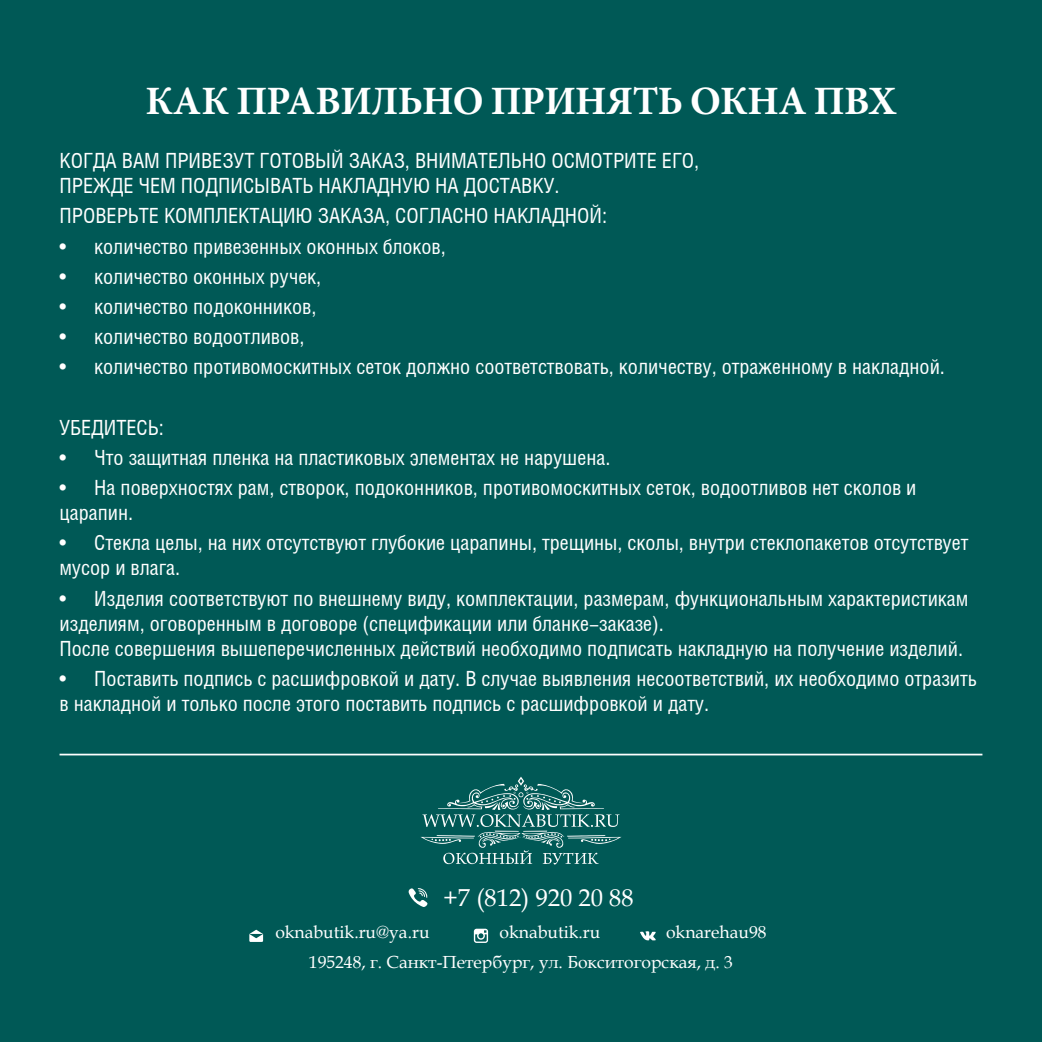
<style>
.page{position:relative;width:1042px;height:1042px;background:#005956}
.page>*{position:absolute;margin:0;border:0;box-sizing:border-box;transform-origin:0 0}
.t1{font:700 40.25px "Minion Pro";letter-spacing:-.015em;color:#fff}
.t2{font:24.5px "Book Antiqua";color:#fff}
.t3{font:21px/25.2px "Helios Cond";color:#fff}
.t4{font:17.5px/29.2px "Book Antiqua";color:#fff}
</style>
<div class="page">
<svg style="left:408px;top:888px;width:20px;height:19px"></svg>
<svg style="left:474px;top:928px;width:14px;height:15px"></svg>
<svg style="left:640px;top:931px;width:16px;height:9px"></svg>
<svg style="left:249px;top:929px;width:14px;height:13px"></svg>
<hr style="left:60px;top:754px;width:922px;height:1px;background:#fff">
<svg style="left:421px;top:776px;width:200px;height:88px"></svg>
<h1 class="t1" style="left:146px;top:72px;width:752px">КАК ПРАВИЛЬНО ПРИНЯТЬ ОКНА ПВХ</h1>
<p class="t3" style="left:60px;top:148px;width:641px">КОГДА ВАМ ПРИВЕЗУТ ГОТОВЫЙ ЗАКАЗ, ВНИМАТЕЛЬНО ОСМОТРИТЕ ЕГО,<br>ПРЕЖДЕ ЧЕМ ПОДПИСЫВАТЬ НАКЛАДНУЮ НА ДОСТАВКУ.</p>
<p class="t3" style="left:60px;top:203px;width:549px">ПРОВЕРЬТЕ КОМПЛЕКТАЦИЮ ЗАКАЗА, СОГЛАСНО НАКЛАДНОЙ:</p>
<p class="t3" style="left:60px;top:234px;width:388px">• количество привезенных оконных блоков,</p>
<p class="t3" style="left:60px;top:264px;width:263px">• количество оконных ручек,</p>
<p class="t3" style="left:60px;top:294px;width:258px">• количество подоконников,</p>
<p class="t3" style="left:60px;top:324px;width:246px">• количество водоотливов,</p>
<p class="t3" style="left:60px;top:354px;width:887px">• количество противомоскитных сеток должно соответствовать, количеству, отраженному в накладной.</p>
<p class="t3" style="left:60px;top:414px;width:106px">УБЕДИТЕСЬ:</p>
<p class="t3" style="left:60px;top:445px;width:552px">• Что защитная пленка на пластиковых элементах не нарушена.</p>
<p class="t3" style="left:60px;top:475px;width:858px">• На поверхностях рам, створок, подоконников, противомоскитных сеток, водоотливов нет сколов и царапин.</p>
<p class="t3" style="left:60px;top:530px;width:910px">• Стекла целы, на них отсутствуют глубокие царапины, трещины, сколы, внутри стеклопакетов отсутствует мусор и влага.</p>
<p class="t3" style="left:60px;top:585px;width:910px">• Изделия соответствуют по внешнему виду, комплектации, размерам, функциональным характеристикам изделиям, оговоренным в договоре (спецификации или бланке-заказе).<br>После совершения вышеперечисленных действий необходимо подписать накладную на получение изделий.</p>
<p class="t3" style="left:60px;top:666px;width:919px">• Поставить подпись с расшифровкой и дату. В случае выявления несоответствий, их необходимо отразить в накладной и только после этого поставить подпись с расшифровкой и дату.</p>
<p class="t2" style="left:443px;top:880px;width:192px">+7 (812) 920 20 88</p>
<p class="t4" style="left:309px;top:917px;width:459px;text-indent:357px">oknarehau98<br>195248, г. Санкт-Петербург, ул. Бокситогорская, д. 3</p>
<p class="t4" style="left:275px;top:917px;width:156px">oknabutik.ru@ya.ru</p>
<p class="t4" style="left:499px;top:917px;width:102px">oknabutik.ru</p>
</div>
